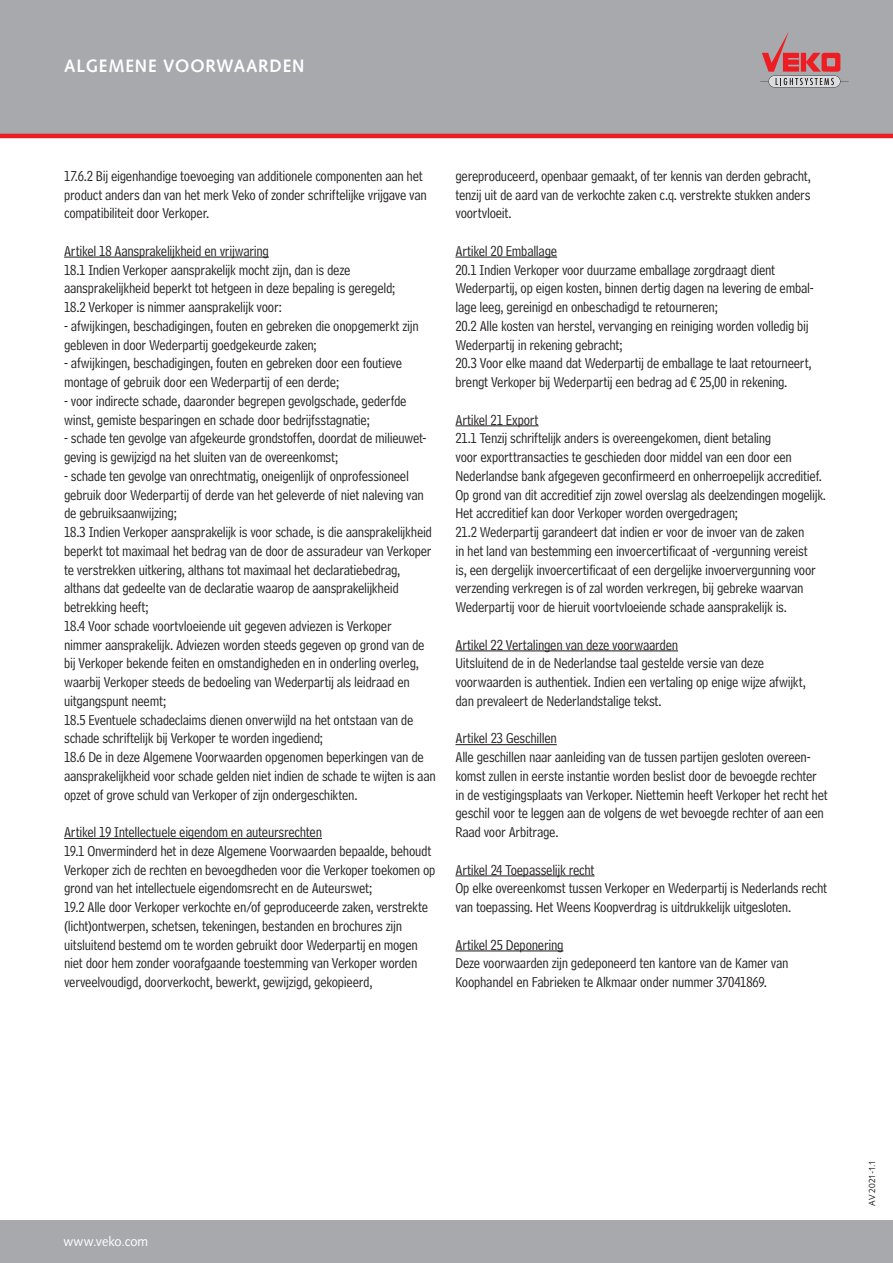
<style>
.page{position:relative;width:893px;height:1263px;background:#fff}
.page>*{position:absolute;margin:0;border:0;box-sizing:border-box;transform-origin:0 0}
.t1{font:700 18px "Syntax";letter-spacing:.05em;color:#fff;scale:.95 1}
.t2{font:15px/18.8px "Bell Centennial BT Address";letter-spacing:-.02em;color:#231f20;scale:.95 1}
.t3{font:13.5px "Syntax";letter-spacing:-.005em;color:#fff;scale:.95 1}
.t4{font:9px "Syntax";letter-spacing:-.005em;color:#231f20;scale:.93 1}
</style>
<div class="page">
<div style="left:0;top:0;width:893px;height:136px;background:#a8a9ad"></div>
<div style="left:0;top:1220px;width:893px;height:43px;background:#a8a9ad"></div>
<hr style="left:0;top:134px;width:893px;height:4px;background:#ee1d23">
<svg style="left:760px;top:32px;width:89px;height:55px"></svg>
<hr style="left:64px;top:257px;width:205px;height:1px;background:#231f20">
<hr style="left:64px;top:838px;width:258px;height:1px;background:#231f20">
<hr style="left:455px;top:257px;width:102px;height:1px;background:#231f20">
<hr style="left:455px;top:425px;width:84px;height:1px;background:#231f20">
<hr style="left:455px;top:650px;width:223px;height:1px;background:#231f20">
<hr style="left:455px;top:744px;width:102px;height:1px;background:#231f20">
<hr style="left:455px;top:875px;width:140px;height:1px;background:#231f20">
<hr style="left:455px;top:950px;width:108px;height:1px;background:#231f20">
<p class="t1" style="left:64px;top:55px;width:255px">ALGEMENE VOORWAARDEN</p>
<p class="t2" style="left:64px;top:166px;width:383px">17.6.2 Bij eigenhandige toevoeging van additionele componenten aan het product anders dan van het merk Veko of zonder schriftelijke vrijgave van compatibiliteit door Verkoper.</p>
<p class="t2" style="left:64px;top:241px;width:217px">Artikel 18 Aansprakelijkheid en vrijwaring</p>
<p class="t2" style="left:64px;top:260px;width:303px">18.1 Indien Verkoper aansprakelijk mocht zijn, dan is deze</p>
<p class="t2" style="left:64px;top:279px;width:350px">aansprakelijkheid beperkt tot hetgeen in deze bepaling is geregeld;</p>
<p class="t2" style="left:64px;top:298px;width:231px">18.2 Verkoper is nimmer aansprakelijk voor:</p>
<p class="t2" style="left:64px;top:316px;width:375px">- afwijkingen, beschadigingen, fouten en gebreken die onopgemerkt zijn gebleven in door Wederpartij goedgekeurde zaken;</p>
<p class="t2" style="left:64px;top:354px;width:357px">- afwijkingen, beschadigingen, fouten en gebreken door een foutieve</p>
<p class="t2" style="left:64px;top:373px;width:291px">montage of gebruik door een Wederpartij of een derde;</p>
<p class="t2" style="left:64px;top:391px;width:362px">- voor indirecte schade, daaronder begrepen gevolgschade, gederfde winst, gemiste besparingen en schade door bedrijfsstagnatie;</p>
<p class="t2" style="left:64px;top:429px;width:383px">- schade ten gevolge van afgekeurde grondstoffen, doordat de milieuwet&shy;geving is gewijzigd na het sluiten van de overeenkomst;</p>
<p class="t2" style="left:64px;top:466px;width:380px">- schade ten gevolge van onrechtmatig, oneigenlijk of onprofessioneel gebruik door Wederpartij of derde van het geleverde of niet naleving van de gebruiksaanwijzing;</p>
<p class="t2" style="left:64px;top:523px;width:389px">18.3 Indien Verkoper aansprakelijk is voor schade, is die aansprakelijkheid beperkt tot maximaal het bedrag van de door de assuradeur van Verkoper te verstrekken uitkering, althans tot maximaal het declaratiebedrag, althans dat gedeelte van de declaratie waarop de aansprakelijkheid</p>
<p class="t2" style="left:64px;top:598px;width:91px">betrekking heeft;</p>
<p class="t2" style="left:64px;top:616px;width:346px">18.4 Voor schade voortvloeiende uit gegeven adviezen is Verkoper</p>
<p class="t2" style="left:64px;top:635px;width:381px">nimmer aansprakelijk. Adviezen worden steeds gegeven op grond van de bij Verkoper bekende feiten en omstandigheden en in onderling overleg, waarbij Verkoper steeds de bedoeling van Wederpartij als leidraad en</p>
<p class="t2" style="left:64px;top:691px;width:109px">uitgangspunt neemt;</p>
<p class="t2" style="left:64px;top:710px;width:369px">18.5 Eventuele schadeclaims dienen onverwijld na het ontstaan van de schade schriftelijk bij Verkoper te worden ingediend;</p>
<p class="t2" style="left:64px;top:748px;width:393px">18.6 De in deze Algemene Voorwaarden opgenomen beperkingen van de aansprakelijkheid voor schade gelden niet indien de schade te wijten is aan opzet of grove schuld van Verkoper of zijn ondergeschikten.</p>
<p class="t2" style="left:64px;top:823px;width:273px">Artikel 19 Intellectuele eigendom en auteursrechten</p>
<p class="t2" style="left:64px;top:841px;width:392px">19.1 Onverminderd het in deze Algemene Voorwaarden bepaalde, behoudt<br>Verkoper zich de rechten en bevoegdheden voor die Verkoper toekomen op grond van het intellectuele eigendomsrecht en de Auteurswet;</p>
<p class="t2" style="left:64px;top:898px;width:385px">19.2 Alle door Verkoper verkochte en/of geproduceerde zaken, verstrekte (licht)ontwerpen, schetsen, tekeningen, bestanden en brochures zijn</p>
<p class="t2" style="left:64px;top:935px;width:374px;text-align:justify">uitsluitend bestemd om te worden gebruikt door Wederpartij en mogen niet door hem zonder voorafgaande toestemming van Verkoper worden verveelvoudigd, doorverkocht, bewerkt, gewijzigd, gekopieerd,</p>
<p class="t2" style="left:455px;top:166px;width:376px;text-align:justify">gereproduceerd, openbaar gemaakt, of ter kennis van derden gebracht, tenzij uit de aard van de verkochte zaken c.q. verstrekte stukken anders voortvloeit.</p>
<p class="t2" style="left:455px;top:241px;width:108px">Artikel 20 Emballage</p>
<p class="t2" style="left:455px;top:260px;width:379px">20.1 Indien Verkoper voor duurzame emballage zorgdraagt dient<br>Wederpartij, op eigen kosten, binnen dertig dagen na levering de embal&shy;lage leeg, gereinigd en onbeschadigd te retourneren;</p>
<p class="t2" style="left:455px;top:316px;width:373px">20.2 Alle kosten van herstel, vervanging en reiniging worden volledig bij<br>Wederpartij in rekening gebracht;</p>
<p class="t2" style="left:455px;top:354px;width:376px">20.3 Voor elke maand dat Wederpartij de emballage te laat retourneert, brengt Verkoper bij Wederpartij een bedrag ad € 25,00 in rekening.</p>
<p class="t2" style="left:455px;top:410px;width:89px">Artikel 21 Export</p>
<p class="t2" style="left:455px;top:429px;width:392px">21.1 Tenzij schriftelijk anders is overeengekomen, dient betaling<br>voor exporttransacties te geschieden door middel van een door een Nederlandse bank afgegeven geconfirmeerd en onherroepelijk accreditief.<br>Op grond van dit accreditief zijn zowel overslag als deelzendingen mogelijk.<br>Het accreditief kan door Verkoper worden overgedragen;</p>
<p class="t2" style="left:455px;top:523px;width:381px">21.2 Wederpartij garandeert dat indien er voor de invoer van de zaken in het land van bestemming een invoercertificaat of -vergunning vereist is, een dergelijk invoercertificaat of een dergelijke invoervergunning voor verzending verkregen is of zal worden verkregen, bij gebreke waarvan Wederpartij voor de hieruit voortvloeiende schade aansprakelijk is.</p>
<p class="t2" style="left:455px;top:635px;width:236px">Artikel 22 Vertalingen van deze voorwaarden</p>
<p class="t2" style="left:455px;top:654px;width:326px">Uitsluitend de in de Nederlandse taal gestelde versie van deze</p>
<p class="t2" style="left:455px;top:673px;width:370px">voorwaarden is authentiek. Indien een vertaling op enige wijze afwijkt,</p>
<p class="t2" style="left:455px;top:691px;width:218px">dan prevaleert de Nederlandstalige tekst.</p>
<p class="t2" style="left:455px;top:729px;width:108px">Artikel 23 Geschillen</p>
<p class="t2" style="left:455px;top:748px;width:393px">Alle geschillen naar aanleiding van de tussen partijen gesloten overeen&shy;komst zullen in eerste instantie worden beslist door de bevoegde rechter in de vestigingsplaats van Verkoper. Niettemin heeft Verkoper het recht het geschil voor te leggen aan de volgens de wet bevoegde rechter of aan een Raad voor Arbitrage.</p>
<p class="t2" style="left:455px;top:860px;width:148px">Artikel 24 Toepasselijk recht</p>
<p class="t2" style="left:455px;top:879px;width:393px">Op elke overeenkomst tussen Verkoper en Wederpartij is Nederlands recht van toepassing. Het Weens Koopverdrag is uitdrukkelijk uitgesloten.</p>
<p class="t2" style="left:455px;top:935px;width:115px">Artikel 25 Deponering</p>
<p class="t2" style="left:455px;top:954px;width:352px">Deze voorwaarden zijn gedeponeerd ten kantore van de Kamer van<br>Koophandel en Fabrieken te Alkmaar onder nummer 37041869.</p>
<p class="t3" style="left:63px;top:1233px;width:91px">www.veko.com</p>
<p class="t4" style="left:867px;top:1205px;width:50px;rotate:-90deg">AV 2021-1.1</p>
</div>
